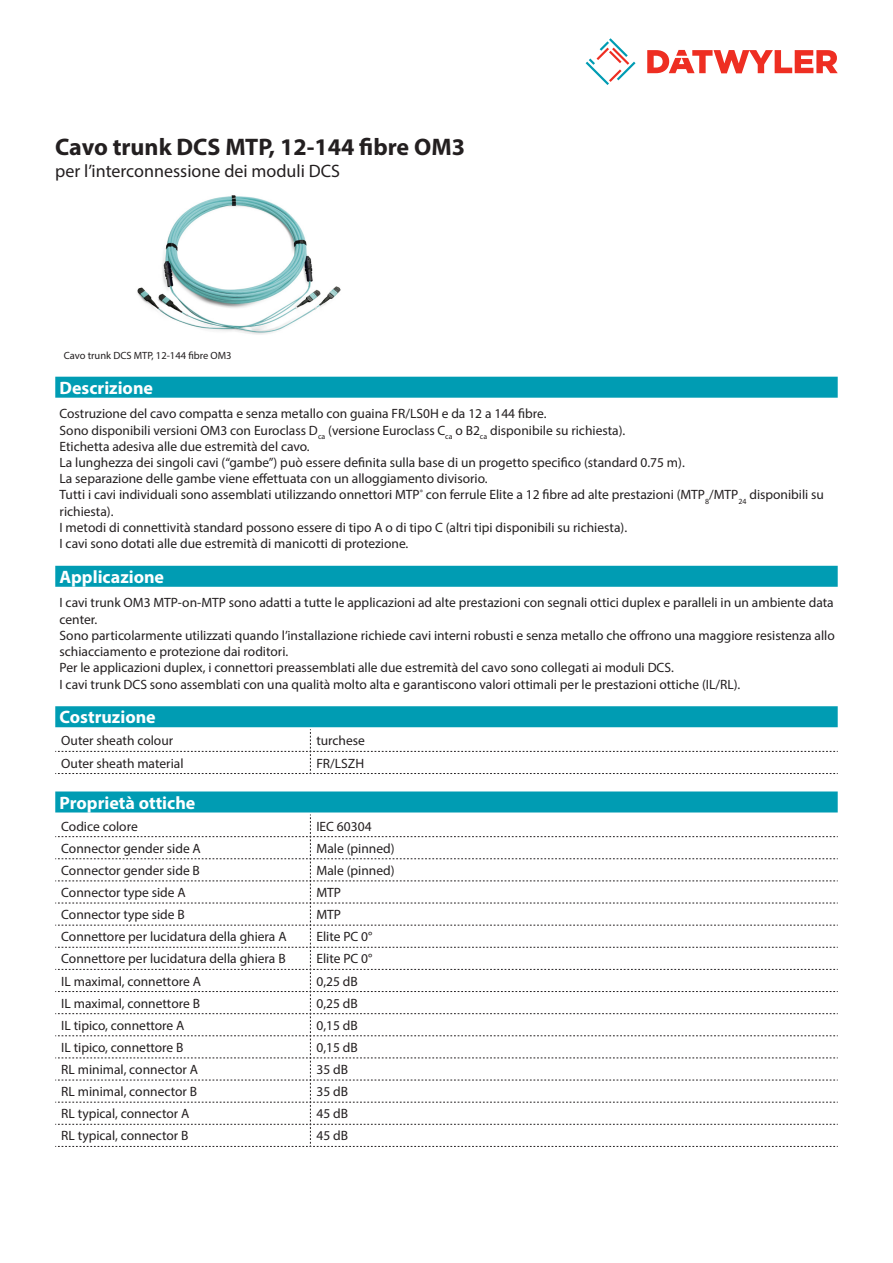
<style>
.page{position:relative;width:893px;height:1263px;background:#fff}
.page>*{position:absolute;margin:0;border:0;box-sizing:border-box;transform-origin:0 0}
.Product_Head{font:700 24px "Myriad Pro";color:#231f20}
.Standard_Head_Proper{font:700 18px "Myriad Pro";color:#fff}
.SubHead{font:18px "Myriad Pro";color:#231f20}
.Standard_text{font:13.5px/16.2px "Myriad Pro";color:#231f20}
.myriad_light_propert{font:13.5px "Myriad Pro";color:#231f20}
.imagetext{font:10.5px "Myriad Pro";color:#231f20}
</style>
<div class="page">
<svg style="left:586px;top:38px;width:49px;height:47px"></svg>
<svg style="left:647px;top:50px;width:191px;height:23px"></svg>
<div style="left:55px;top:706px;width:783px;height:21px;background:#009cb3"></div>
<svg style="left:55px;top:729px;width:783px;height:45px"></svg>
<img style="left:137px;top:195px;width:204px;height:140px">
<div style="left:55px;top:377px;width:783px;height:21px;background:#009cb3"></div>
<div style="left:55px;top:566px;width:783px;height:21px;background:#009cb3"></div>
<div style="left:55px;top:791px;width:783px;height:21px;background:#009cb3"></div>
<svg style="left:55px;top:814px;width:783px;height:333px"></svg>
<p class="Product_Head" style="left:55px;top:131px;width:411px">Cavo trunk DCS MTP, 12-144 fibre OM3</p>
<p class="SubHead" style="left:55px;top:160px;width:286px">per l’interconnessione dei moduli DCS</p>
<p class="imagetext" style="left:64px;top:349px;width:169px">Cavo trunk DCS MTP, 12-144 fibre OM3</p>
<p class="Standard_Head_Proper" style="left:60px;top:376px;width:95px">Descrizione</p>
<p class="Standard_text" style="left:60px;top:406px;width:766px">Costruzione del cavo compatta e senza metallo con guaina FR/LS0H e da 12 a 144 fibre.<br>Sono disponibili versioni OM3 con Euroclass D<sub>ca</sub> (versione Euroclass C<sub>ca</sub> o B2<sub>ca</sub> disponibile su richiesta).<br>Etichetta adesiva alle due estremità del cavo.<br>La lunghezza dei singoli cavi (“gambe”) può essere definita sulla base di un progetto specifico (standard 0.75 m).<br>La separazione delle gambe viene effettuata con un alloggiamento divisorio.<br>Tutti i cavi individuali sono assemblati utilizzando onnettori MTP<sup>®</sup> con ferrule Elite a 12 fibre ad alte prestazioni (MTP<sub>8</sub>/MTP<sub>24</sub> disponibili su richiesta).<br>I metodi di connettività standard possono essere di tipo A o di tipo C (altri tipi disponibili su richiesta).<br>I cavi sono dotati alle due estremità di manicotti di protezione.</p>
<p class="Standard_Head_Proper" style="left:60px;top:565px;width:106px">Applicazione</p>
<p class="Standard_text" style="left:60px;top:595px;width:777px">I cavi trunk OM3 MTP-on-MTP sono adatti a tutte le applicazioni ad alte prestazioni con segnali ottici duplex e paralleli in un ambiente data center.<br>Sono particolarmente utilizzati quando l’installazione richiede cavi interni robusti e senza metallo che offrono una maggiore resistenza allo schiacciamento e protezione dai roditori.<br>Per le applicazioni duplex, i connettori preassemblati alle due estremità del cavo sono collegati ai moduli DCS.<br>I cavi trunk DCS sono assemblati con una qualità molto alta e garantiscono valori ottimali per le prestazioni ottiche (IL/RL).</p>
<p class="Standard_Head_Proper" style="left:60px;top:705px;width:98px">Costruzione</p>
<p class="myriad_light_propert" style="left:61px;top:732px;width:113px">Outer sheath colour</p>
<p class="myriad_light_propert" style="left:316px;top:732px;width:50px">turchese</p>
<p class="myriad_light_propert" style="left:61px;top:755px;width:124px">Outer sheath material</p>
<p class="myriad_light_propert" style="left:316px;top:755px;width:49px">FR/LSZH</p>
<p class="Standard_Head_Proper" style="left:60px;top:791px;width:137px">Proprietà ottiche</p>
<p class="myriad_light_propert" style="left:61px;top:818px;width:78px">Codice colore</p>
<p class="myriad_light_propert" style="left:316px;top:818px;width:57px">IEC 60304</p>
<p class="myriad_light_propert" style="left:61px;top:840px;width:141px">Connector gender side A</p>
<p class="myriad_light_propert" style="left:316px;top:840px;width:80px">Male (pinned)</p>
<p class="myriad_light_propert" style="left:61px;top:862px;width:140px">Connector gender side B</p>
<p class="myriad_light_propert" style="left:316px;top:862px;width:80px">Male (pinned)</p>
<p class="myriad_light_propert" style="left:61px;top:884px;width:126px">Connector type side A</p>
<p class="myriad_light_propert" style="left:316px;top:884px;width:26px">MTP</p>
<p class="myriad_light_propert" style="left:61px;top:906px;width:125px">Connector type side B</p>
<p class="myriad_light_propert" style="left:316px;top:906px;width:26px">MTP</p>
<p class="myriad_light_propert" style="left:61px;top:928px;width:227px">Connettore per lucidatura della ghiera A</p>
<p class="myriad_light_propert" style="left:316px;top:928px;width:58px">Elite PC 0°</p>
<p class="myriad_light_propert" style="left:61px;top:950px;width:226px">Connettore per lucidatura della ghiera B</p>
<p class="myriad_light_propert" style="left:316px;top:950px;width:58px">Elite PC 0°</p>
<p class="myriad_light_propert" style="left:61px;top:973px;width:141px">IL maximal, connettore A</p>
<p class="myriad_light_propert" style="left:316px;top:973px;width:43px">0,25 dB</p>
<p class="myriad_light_propert" style="left:61px;top:995px;width:140px">IL maximal, connettore B</p>
<p class="myriad_light_propert" style="left:316px;top:995px;width:43px">0,25 dB</p>
<p class="myriad_light_propert" style="left:61px;top:1017px;width:125px">IL tipico, connettore A</p>
<p class="myriad_light_propert" style="left:316px;top:1017px;width:43px">0,15 dB</p>
<p class="myriad_light_propert" style="left:61px;top:1039px;width:124px">IL tipico, connettore B</p>
<p class="myriad_light_propert" style="left:316px;top:1039px;width:43px">0,15 dB</p>
<p class="myriad_light_propert" style="left:61px;top:1061px;width:138px">RL minimal, connector A</p>
<p class="myriad_light_propert" style="left:316px;top:1061px;width:33px">35 dB</p>
<p class="myriad_light_propert" style="left:61px;top:1083px;width:137px">RL minimal, connector B</p>
<p class="myriad_light_propert" style="left:316px;top:1083px;width:33px">35 dB</p>
<p class="myriad_light_propert" style="left:61px;top:1105px;width:130px">RL typical, connector A</p>
<p class="myriad_light_propert" style="left:316px;top:1105px;width:33px">45 dB</p>
<p class="myriad_light_propert" style="left:61px;top:1127px;width:129px">RL typical, connector B</p>
<p class="myriad_light_propert" style="left:316px;top:1127px;width:33px">45 dB</p>
</div>
